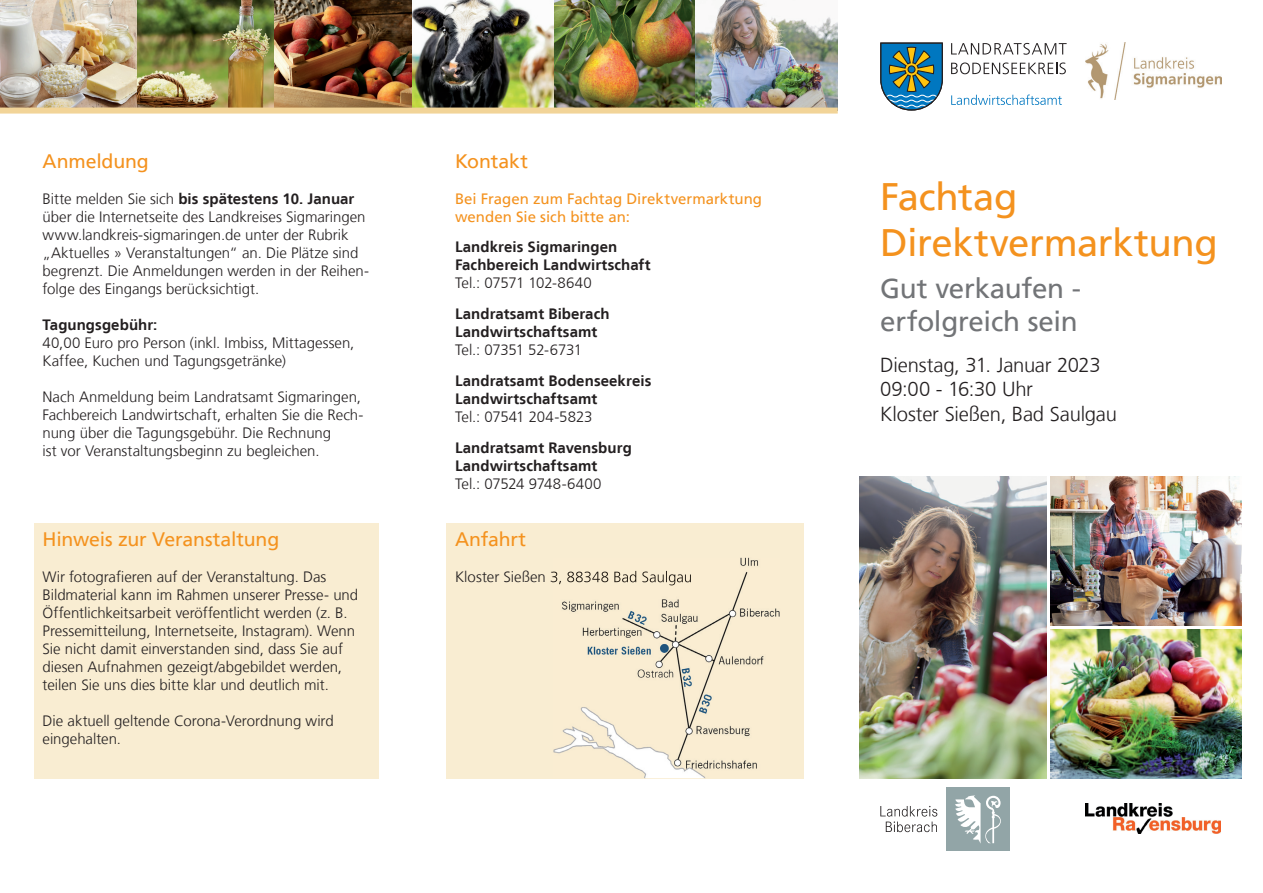
<style>
.page{position:relative;width:1263px;height:893px;background:#fff}
.page>*{position:absolute;margin:0;border:0;box-sizing:border-box;transform-origin:0 0}
.t1{font:38.25px/45.9px "Frutiger LT";letter-spacing:-.01em;color:#f4921e}
.t2{font:27.75px/33.3px "Frutiger LT";letter-spacing:-.01em;color:#727477}
.t3{font:300 20.25px/24.3px "Frutiger LT";letter-spacing:-.01em;color:#231f20}
.t4{font:19.5px "Frutiger LT";letter-spacing:-.01em;color:#f4921e}
.t5{font:300 15px/18px "Frutiger LT";color:#231f20}
.t6{font:700 15px/18px "Frutiger LT";letter-spacing:.005em;color:#231f20}
.t7{font:15px/18px "Frutiger LT";color:#f4921e}
.t8{font:300 15px "Frutiger LT";letter-spacing:-.02em;color:#231f20}
.s1{font-weight:700}
</style>
<div class="page">
<img style="left:1085px;top:804px;width:135px;height:30px">
<div style="left:947px;top:787px;width:63px;height:63px;background:#92a5a7"></div>
<svg style="left:955px;top:795px;width:46px;height:49px"></svg>
<svg style="left:880px;top:806px;width:57px;height:26px"></svg>
<img style="left:1086px;top:43px;width:135px;height:56px">
<img style="left:1050px;top:629px;width:192px;height:149px">
<img style="left:1050px;top:476px;width:192px;height:149px">
<img style="left:859px;top:476px;width:187px;height:302px">
<div style="left:34px;top:523px;width:344px;height:255px;background:#f9edd2"></div>
<div style="left:446px;top:523px;width:358px;height:255px;background:#f9edd2"></div>
<img style="left:0;top:0;width:275px;height:108px">
<img style="left:275px;top:0;width:137px;height:108px">
<img style="left:412px;top:0;width:426px;height:108px">
<div style="left:0;top:108px;width:838px;height:6px;background:#f2d498"></div>
<svg style="left:951px;top:43px;width:115px;height:12px"></svg>
<svg style="left:951px;top:63px;width:115px;height:11px"></svg>
<svg style="left:880px;top:43px;width:63px;height:68px;background:#4c8695"></svg>
<svg style="left:951px;top:95px;width:111px;height:10px"></svg>
<img style="left:553px;top:557px;width:227px;height:221px">
<img style="left:553px;top:571px;width:138px;height:14px">
<h3 class="t4" style="left:43px;top:149px;width:108px">Anmeldung</h3>
<p class="t5" style="left:43px;top:190px;width:328px">Bitte melden Sie sich <span class="s1">bis spätestens 10. Januar </span>über die Internetseite des Landkreises Sigmaringen www.landkreis-sigmaringen.de unter der Rubrik „Aktuelles » Veranstaltungen“ an. Die Plätze sind begrenzt. Die Anmeldungen werden in der Reihen&shy;folge des Eingangs berücksichtigt.</p>
<p class="t6" style="left:43px;top:316px;width:116px">Tagungsgebühr:</p>
<p class="t5" style="left:43px;top:334px;width:313px">40,00 Euro pro Person (inkl. Imbiss, Mittagessen,<br>Kaffee, Kuchen und Tagungsgetränke)</p>
<p class="t5" style="left:43px;top:388px;width:322px">Nach Anmeldung beim Landratsamt Sigmaringen, Fachbereich Landwirtschaft, erhalten Sie die Rech&shy;nung über die Tagungsgebühr. Die Rechnung<br>ist vor Veranstaltungsbeginn zu begleichen.</p>
<h3 class="t4" style="left:43px;top:528px;width:238px">Hinweis zur Veranstaltung</h3>
<p class="t5" style="left:43px;top:568px;width:317px">Wir fotografieren auf der Veranstaltung. Das Bildmaterial kann im Rahmen unserer Presse- und Öffentlichkeitsarbeit veröffentlicht werden (z. B.<br>Pressemitteilung, Internetseite, Instagram). Wenn Sie nicht damit einverstanden sind, dass Sie auf diesen Aufnahmen gezeigt/abgebildet werden, teilen Sie uns dies bitte klar und deutlich mit.</p>
<p class="t5" style="left:43px;top:712px;width:293px">Die aktuell geltende Corona-Verordnung wird eingehalten.</p>
<h3 class="t4" style="left:455px;top:149px;width:74px">Kontakt</h3>
<p class="t7" style="left:455px;top:190px;width:309px">Bei Fragen zum Fachtag Direktvermarktung wenden Sie sich bitte an:</p>
<p class="t6" style="left:455px;top:238px;width:197px">Landkreis Sigmaringen<br>Fachbereich Landwirtschaft</p>
<p class="t5" style="left:455px;top:274px;width:138px">Tel.: 07571 102-8640</p>
<p class="t6" style="left:455px;top:305px;width:156px">Landratsamt Biberach<br>Landwirtschaftsamt</p>
<p class="t8" style="left:455px;top:342px;width:129px">Tel.: 07351 52-6731</p>
<p class="t6" style="left:455px;top:372px;width:198px">Landratsamt Bodenseekreis<br>Landwirtschaftsamt</p>
<p class="t5" style="left:455px;top:408px;width:139px">Tel.: 07541 204-5823</p>
<p class="t6" style="left:455px;top:439px;width:178px">Landratsamt Ravensburg<br>Landwirtschaftsamt</p>
<p class="t8" style="left:455px;top:475px;width:148px">Tel.: 07524 9748-6400</p>
<h3 class="t4" style="left:455px;top:528px;width:73px">Anfahrt</h3>
<h1 class="t1" style="left:880px;top:174px;width:339px">Fachtag<br>Direktvermarktung</h1>
<h2 class="t2" style="left:880px;top:272px;width:202px">Gut verkaufen - erfolgreich sein</h2>
<h3 class="t3" style="left:880px;top:353px;width:238px">Dienstag, 31. Januar 2023<br>09:00 - 16:30 Uhr<br>Kloster Sießen, Bad Saulgau</h3>
</div>
